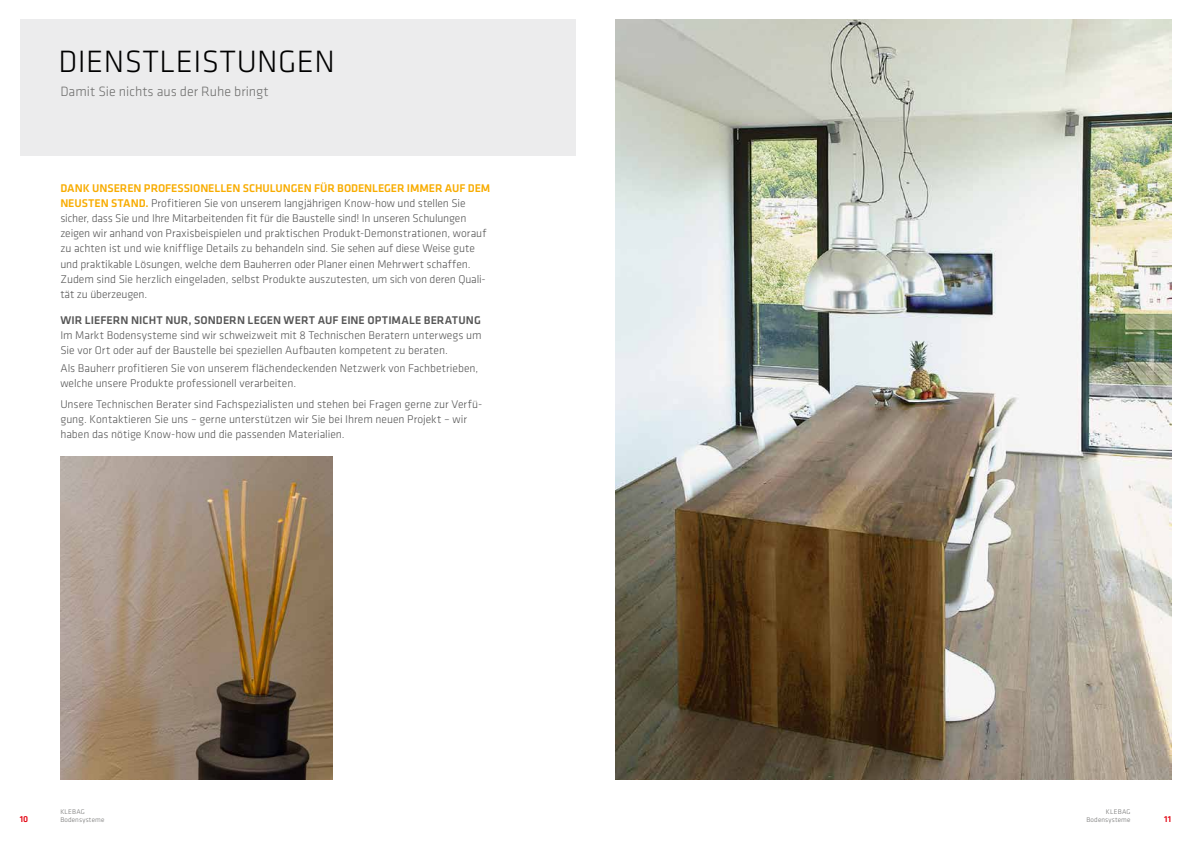
<style>
.page{position:relative;width:1191px;height:842px;background:#fff}
.page>*{position:absolute;margin:0;border:0;box-sizing:border-box;transform-origin:0 0}
.t1{font:300 32px "Klavika";letter-spacing:.015em;color:#000}
.t2{font:300 14px "Klavika";color:#6f6f6e}
.t3{font:300 11.6px/15.1px "Klavika";letter-spacing:-.005em;color:#565656}
.t4{font:500 11.6px "Klavika";letter-spacing:.005em;color:#565656}
.t5{font:500 9px "Klavika";color:#e3000f}
.t6{font:300 7px/8.4px "Klavika";letter-spacing:.025em;color:#6f6f6e;text-align:right}
.s1{font-weight:500;color:#f8ac00}
</style>
<div class="page">
<div style="left:20px;top:20px;width:555px;height:136px;background:#ececed"></div>
<img style="left:615px;top:20px;width:556px;height:760px">
<img style="left:60px;top:456px;width:272px;height:324px">
<h1 class="t1" style="left:58px;top:42px;width:278px">DIENSTLEISTUNGEN</h1>
<p class="t2" style="left:60px;top:83px;width:210px">Damit Sie nichts aus der Ruhe bringt</p>
<p class="t3" style="left:60px;top:180px;width:431px"><span class="s1">DANK UNSEREN PROFESSIONELLEN SCHULUNGEN FÜR BODENLEGER IMMER AUF DEM NEUSTEN STAND.</span> Profitieren Sie von unserem langjährigen Know-how und stellen Sie sicher, dass Sie und Ihre Mitarbeitenden fit für die Baustelle sind! In unseren Schulungen zeigen wir anhand von Praxisbeispielen und praktischen Produkt-Demonstrationen, worauf zu achten ist und wie knifflige Details zu behandeln sind. Sie sehen auf diese Weise gute und praktikable Lösungen, welche dem Bauherren oder Planer einen Mehrwert schaffen.<br>Zudem sind Sie herzlich eingeladen, selbst Produkte auszutesten, um sich von deren Quali&shy;tät zu überzeugen.</p>
<p class="t4" style="left:60px;top:312px;width:422px">WIR LIEFERN NICHT NUR, SONDERN LEGEN WERT AUF EINE OPTIMALE BERATUNG</p>
<p class="t3" style="left:60px;top:328px;width:423px">Im Markt Bodensysteme sind wir schweizweit mit 8 Technischen Beratern unterwegs um<br>Sie vor Ort oder auf der Baustelle bei speziellen Aufbauten kompetent zu beraten.</p>
<p class="t3" style="left:60px;top:360px;width:419px">Als Bauherr profitieren Sie von unserem flächendeckenden Netzwerk von Fachbetrieben, welche unsere Produkte professionell verarbeiten.</p>
<p class="t3" style="left:60px;top:396px;width:423px">Unsere Technischen Berater sind Fachspezialisten und stehen bei Fragen gerne zur Verfü&shy;gung. Kontaktieren Sie uns – gerne unterstützen wir Sie bei Ihrem neuen Projekt – wir haben das nötige Know-how und die passenden Materialien.</p>
<p class="t6" style="left:60px;top:807px;width:46px;text-align:left">KLEBAG<br>Bodensysteme</p>
<p class="t6" style="left:1086px;top:807px;width:46px">KLEBAG<br>Bodensysteme</p>
<p class="t5" style="left:20px;top:813px;width:10px">10</p>
<p class="t5" style="left:1164px;top:813px;width:8px">11</p>
</div>
